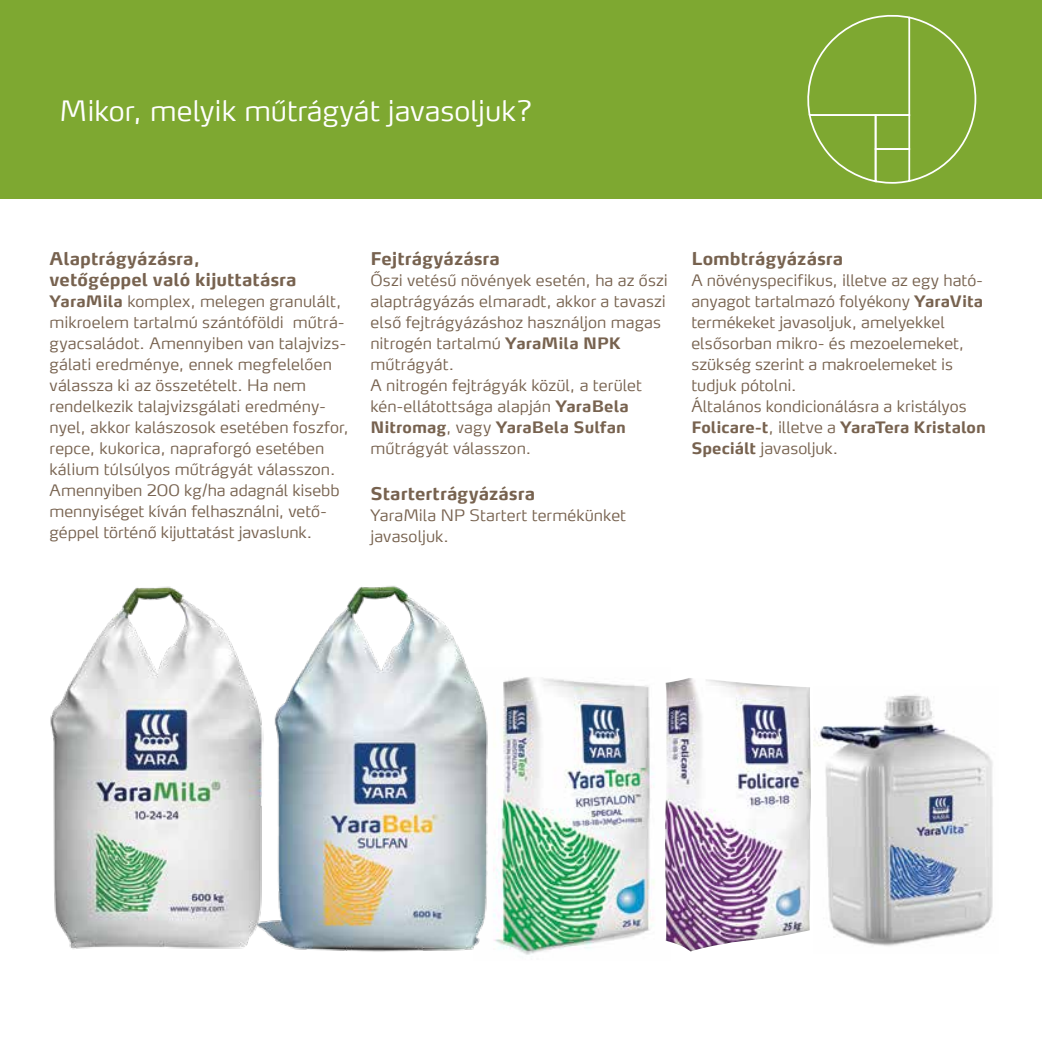
<style>
.page{position:relative;width:1042px;height:1042px;background:#fff}
.page>*{position:absolute;margin:0;border:0;box-sizing:border-box;transform-origin:0 0}
.t1{font:300 28px "Max CELF";color:#fff}
.t2{font:700 17.5px/21px "Max CELF";letter-spacing:.005em;color:#77624f}
.t3{font:300 15.75px/21px "Max CELF";letter-spacing:.005em;color:#77624f}
.s1{font-weight:700}
</style>
<div class="page">
<div style="left:0;top:0;width:1042px;height:198px;background:#7ea831"></div>
<svg style="left:807px;top:14px;width:170px;height:170px"></svg>
<img style="left:264px;top:585px;width:209px;height:367px">
<img style="left:50px;top:586px;width:214px;height:363px">
<img style="left:670px;top:678px;width:141px;height:273px">
<img style="left:813px;top:695px;width:180px;height:251px">
<img style="left:473px;top:677px;width:197px;height:278px">
<h1 class="t1" style="left:60px;top:93px;width:475px">Mikor, melyik műtrágyát javasoljuk?</h1>
<p class="t2" style="left:50px;top:247px;width:248px">Alaptrágyázásra, vetőgéppel való kijuttatásra</p>
<p class="t3" style="left:50px;top:290px;width:301px"><span class="s1">YaraMila</span> komplex, melegen granulált, mikroelem tartalmú szántóföldi műtrá&shy;gyacsaládot. Amennyiben van talajvizs&shy;gálati eredménye, ennek megfelelően válassza ki az összetételt. Ha nem rendelkezik talajvizsgálati eredmén - nyel, akkor kalászosok esetében foszfor, repce, kukorica, napraforgó esetében kálium túlsúlyos műtrágyát válasszon.<br>Amennyiben 200 kg/ha adagnál kisebb mennyiséget kíván felhasználni, vető&shy;géppel történő kijuttatást javaslunk.</p>
<p class="t2" style="left:370px;top:247px;width:131px">Fejtrágyázásra</p>
<p class="t3" style="left:370px;top:269px;width:299px">Őszi vetésű növények esetén, ha az őszi alaptrágyázás elmaradt, akkor a tavaszi első fejtrágyázáshoz használjon magas nitrogén tartalmú <span class="s1">YaraMila NPK </span>műtrágyát.<br>A nitrogén fejtrágyák közül, a terület kén-ellátottsága alapján <span class="s1">YaraBela<br>Nitromag</span>, vagy <span class="s1">YaraBela Sulfan </span>műtrágyát válasszon.</p>
<p class="t2" style="left:370px;top:482px;width:166px">Startertrágyázásra</p>
<p class="t3" style="left:370px;top:504px;width:257px">YaraMila NP Startert termékünket javasoljuk.</p>
<p class="t2" style="left:691px;top:247px;width:153px">Lombtrágyázásra</p>
<p class="t3" style="left:691px;top:269px;width:296px">A növényspecifikus, illetve az egy ható&shy;anyagot tartalmazó folyékony <span class="s1">YaraVita </span>termékeket javasoljuk, amelyekkel elsősorban mikro- és mezoelemeket, szükség szerint a makroelemeket is tudjuk pótolni.<br>Általános kondicionálásra a kristályos <span class="s1">Folicare-t</span>, illetve a <span class="s1">YaraTera Kristalon Speciált</span> javasoljuk.</p>
</div>
